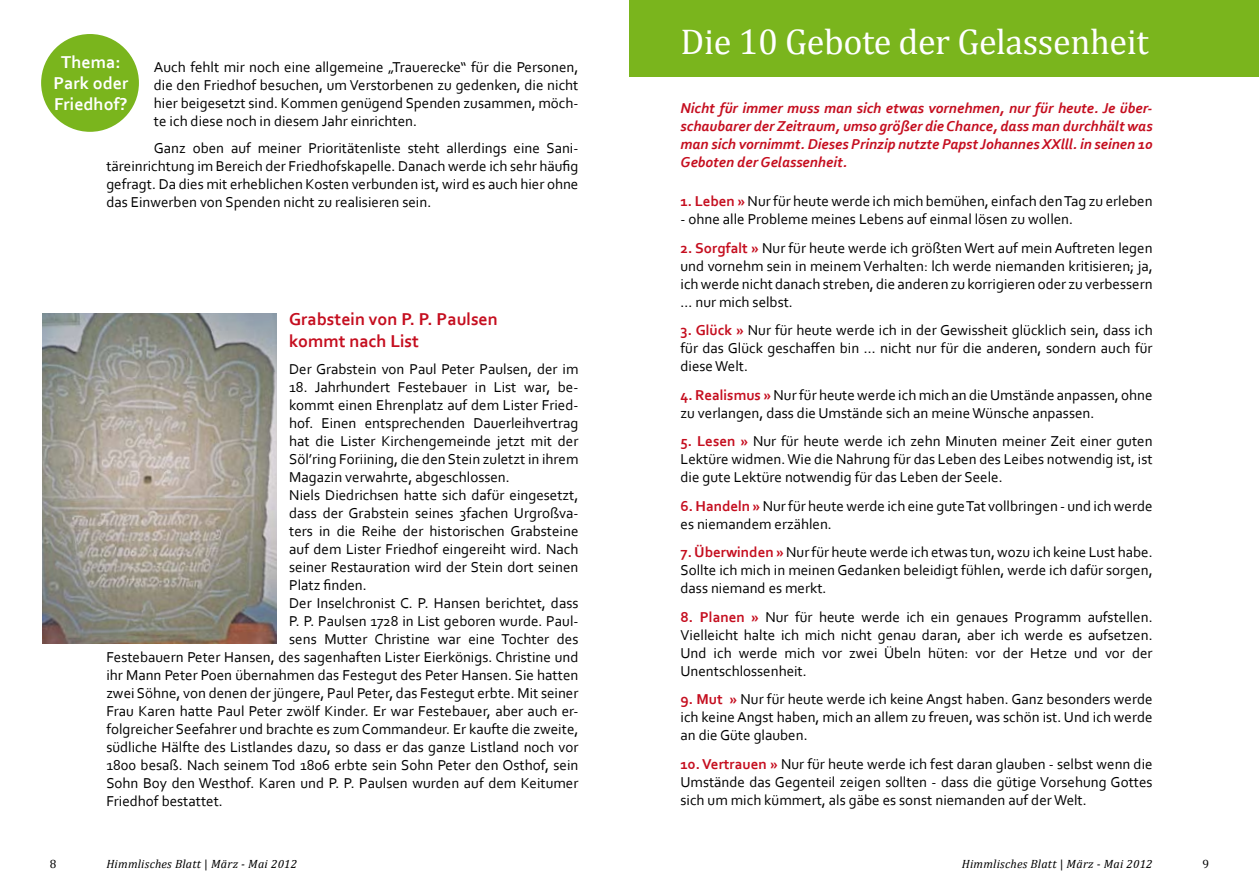
<style>
.page{position:relative;width:1259px;height:893px;background:#fff}
.page>*{position:absolute;margin:0;border:0;box-sizing:border-box;transform-origin:0 0}
.t1{font:36px "Cambria";letter-spacing:-.01em;color:#fff}
.t2{font:700 18px/22.5px "Corbel";color:#c50e1f}
.t3{font:700 18px/21px "Corbel";color:#fff;text-align:center}
.t4{font:15px/18px "Corbel";color:#000;text-align:justify}
.t5{font:italic 700 15px/18px "Corbel";color:#c50e1f;text-align:justify}
.t6{font:italic 12px "Cambria";letter-spacing:.02em;color:#000}
.t7{font:12px "Cambria";color:#000}
.s1{font-weight:700;color:#c50e1f}
.s2{font-style:normal}
</style>
<div class="page">
<div style="left:629px;top:0;width:630px;height:77px;background:#7ab51d"></div>
<div style="left:41px;top:34px;width:98px;height:98px;background:#7ab51d;border-radius:50%"></div>
<img style="left:43px;top:313px;width:233px;height:330px">
<p class="t3" style="left:53px;top:51px;width:76px">Thema:<br>Park oder<br>Friedhof?</p>
<p class="t4" style="left:154px;top:57px;width:426px">Auch fehlt mir noch eine allgemeine „Trauerecke“ für die Personen, die den Friedhof besuchen, um Verstorbenen zu gedenken, die nicht hier beigesetzt sind. Kommen genügend Spenden zusammen, möch&shy;te ich diese noch in diesem Jahr einrichten.</p>
<p class="t4" style="left:106px;top:138px;width:473px;text-indent:48px">Ganz oben auf meiner Prioritätenliste steht allerdings eine Sani&shy;täreinrichtung im Bereich der Friedhofskapelle. Danach werde ich sehr häufig gefragt. Da dies mit erheblichen Kosten verbunden ist, wird es auch hier ohne das Einwerben von Spenden nicht zu realisieren sein.</p>
<p class="t2" style="left:289px;top:307px;width:210px">Grabstein von P. P. Paulsen kommt nach List</p>
<p class="t4" style="left:289px;top:360px;width:291px">Der Grabstein von Paul Peter Paulsen, der im</p>
<p class="t4" style="left:289px;top:378px;width:291px">18. Jahrhundert Festebauer in List war, be-</p>
<p class="t4" style="left:289px;top:396px;width:291px">kommt einen Ehrenplatz auf dem Lister Fried-</p>
<p class="t4" style="left:289px;top:414px;width:291px">hof. Einen entsprechenden Dauerleihvertrag</p>
<p class="t4" style="left:289px;top:432px;width:291px">hat die Lister Kirchengemeinde jetzt mit der</p>
<p class="t4" style="left:289px;top:450px;width:291px">Söl’ring Foriining, die den Stein zuletzt in ihrem</p>
<p class="t4" style="left:289px;top:468px;width:222px">Magazin verwahrte, abgeschlossen.</p>
<p class="t4" style="left:289px;top:486px;width:291px">Niels Diedrichsen hatte sich dafür eingesetzt,</p>
<p class="t4" style="left:289px;top:504px;width:291px">dass der Grabstein seines 3fachen Urgroßva-</p>
<p class="t4" style="left:289px;top:522px;width:291px">ters in die Reihe der historischen Grabsteine</p>
<p class="t4" style="left:289px;top:540px;width:291px">auf dem Lister Friedhof eingereiht wird. Nach</p>
<p class="t4" style="left:289px;top:558px;width:291px">seiner Restauration wird der Stein dort seinen</p>
<p class="t4" style="left:289px;top:576px;width:79px">Platz finden.</p>
<p class="t4" style="left:289px;top:594px;width:291px">Der Inselchronist C. P. Hansen berichtet, dass</p>
<p class="t4" style="left:289px;top:612px;width:291px">P. P. Paulsen 1728 in List geboren wurde. Paul-</p>
<p class="t4" style="left:289px;top:630px;width:291px">sens Mutter Christine war eine Tochter des</p>
<p class="t4" style="left:106px;top:648px;width:473px">Festebauern Peter Hansen, des sagenhaften Lister Eierkönigs. Christine und</p>
<p class="t4" style="left:106px;top:666px;width:473px">ihr Mann Peter Poen übernahmen das Festegut des Peter Hansen. Sie hatten</p>
<p class="t4" style="left:106px;top:684px;width:473px">zwei Söhne, von denen der jüngere, Paul Peter, das Festegut erbte. Mit seiner</p>
<p class="t4" style="left:106px;top:702px;width:473px">Frau Karen hatte Paul Peter zwölf Kinder. Er war Festebauer, aber auch er-</p>
<p class="t4" style="left:106px;top:720px;width:473px">folgreicher Seefahrer und brachte es zum Commandeur. Er kaufte die zweite,</p>
<p class="t4" style="left:106px;top:738px;width:473px">südliche Hälfte des Listlandes dazu, so dass er das ganze Listland noch vor</p>
<p class="t4" style="left:106px;top:756px;width:473px">1800 besaß. Nach seinem Tod 1806 erbte sein Sohn Peter den Osthof, sein</p>
<p class="t4" style="left:106px;top:774px;width:474px">Sohn Boy den Westhof. Karen und P. P. Paulsen wurden auf dem Keitumer</p>
<p class="t4" style="left:106px;top:792px;width:118px">Friedhof bestattet.</p>
<h1 class="t1" style="left:680px;top:21px;width:469px">Die 10 Gebote der Gelassenheit</h1>
<p class="t5" style="left:680px;top:99px;width:473px">Nicht für immer muss man sich etwas vornehmen, nur für heute. Je über&shy;schaubarer der Zeitraum, umso größer die Chance, dass man durchhält was man sich vornimmt. Dieses Prinzip nutzte Papst Johannes XXlll. in seinen 10<br>Geboten der Gelassenheit.</p>
<p class="t4" style="left:680px;top:192px;width:473px"><span class="s1">1. Leben »</span> Nur für heute werde ich mich bemühen, einfach den Tag zu erleben</p>
<p class="t4" style="left:680px;top:210px;width:394px">- ohne alle Probleme meines Lebens auf einmal lösen zu wollen.</p>
<p class="t4" style="left:680px;top:238px;width:473px"><span class="s1">2. Sorgfalt »</span> Nur für heute werde ich größten Wert auf mein Auftreten legen und vornehm sein in meinem Verhalten: lch werde niemanden kritisieren; ja, ich werde nicht danach streben, die anderen zu korrigieren oder zu verbessern ... nur mich selbst.</p>
<p class="t4" style="left:680px;top:321px;width:473px"><span class="s1">3. Glück »</span> Nur für heute werde ich in der Gewissheit glücklich sein, dass ich für das Glück geschaffen bin ... nicht nur für die anderen, sondern auch für diese Welt.</p>
<p class="t4" style="left:680px;top:385px;width:473px"><span class="s1">4. Realismus »</span> Nur für heute werde ich mich an die Umstände anpassen, ohne zu verlangen, dass die Umstände sich an meine Wünsche anpassen.</p>
<p class="t4" style="left:680px;top:432px;width:473px"><span class="s1">5. Lesen »</span> Nur für heute werde ich zehn Minuten meiner Zeit einer guten Lektüre widmen. Wie die Nahrung für das Leben des Leibes notwendig ist, ist die gute Lektüre notwendig für das Leben der Seele.</p>
<p class="t4" style="left:680px;top:496px;width:473px"><span class="s1">6. Handeln »</span> Nur für heute werde ich eine gute Tat vollbringen - und ich werde es niemandem erzählen.</p>
<p class="t4" style="left:680px;top:543px;width:473px"><span class="s1">7. Überwinden »</span> Nur für heute werde ich etwas tun, wozu ich keine Lust habe.<br>Sollte ich mich in meinen Gedanken beleidigt fühlen, werde ich dafür sorgen, dass niemand es merkt.</p>
<p class="t4" style="left:680px;top:607px;width:473px"><span class="s1">8. Planen »</span> Nur für heute werde ich ein genaues Programm aufstellen.<br>Vielleicht halte ich mich nicht genau daran, aber ich werde es aufsetzen.<br>Und ich werde mich vor zwei Übeln hüten: vor der Hetze und vor der Unentschlossenheit.</p>
<p class="t4" style="left:680px;top:690px;width:473px"><span class="s1">9. Mut »</span> Nur für heute werde ich keine Angst haben. Ganz besonders werde ich keine Angst haben, mich an allem zu freuen, was schön ist. Und ich werde an die Güte glauben.</p>
<p class="t4" style="left:680px;top:754px;width:473px"><span class="s1">10. Vertrauen »</span> Nur für heute werde ich fest daran glauben - selbst wenn die Umstände das Gegenteil zeigen sollten - dass die gütige Vorsehung Gottes sich um mich kümmert, als gäbe es sonst niemanden auf der Welt.</p>
<p class="t7" style="left:50px;top:857px;width:8px">8</p>
<p class="t6" style="left:106px;top:856px;width:192px">Himmlisches Blatt <span class="s2">|</span> März - Mai 2012</p>
<p class="t6" style="left:961px;top:856px;width:192px">Himmlisches Blatt <span class="s2">|</span> März - Mai 2012</p>
<p class="t7" style="left:1202px;top:857px;width:8px">9</p>
</div>
